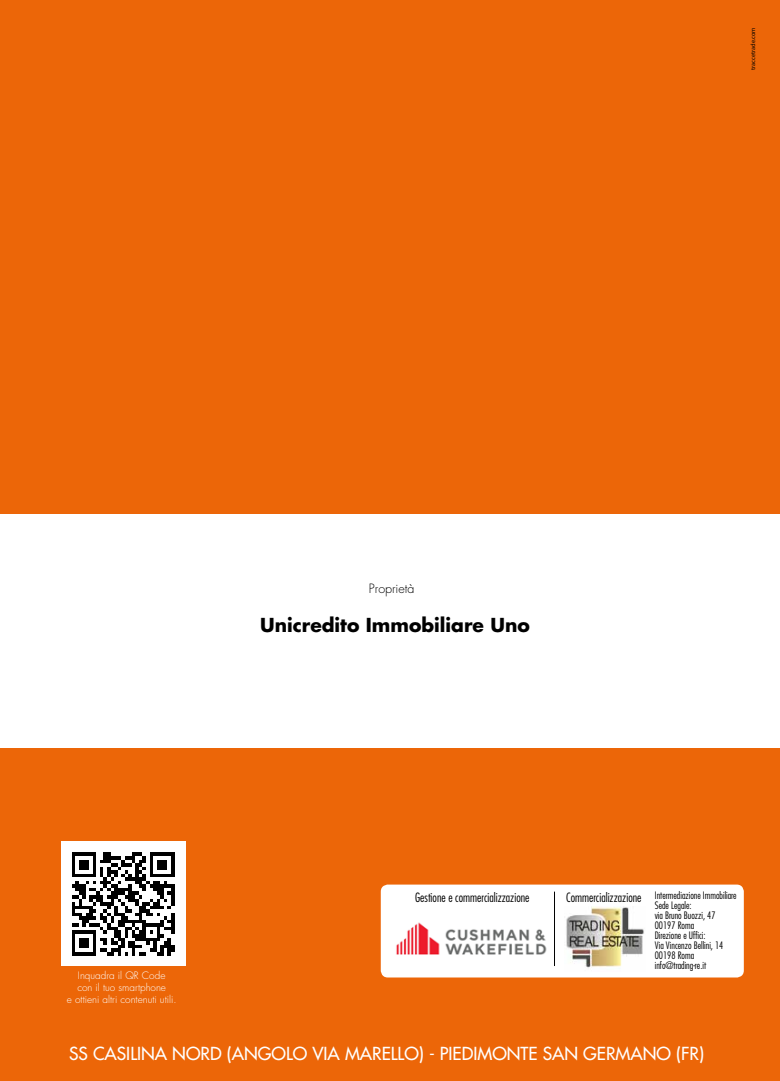
<style>
.page{position:relative;width:780px;height:1081px;background:#ec6608}
.page>*{position:absolute;margin:0;border:0;box-sizing:border-box;transform-origin:0 0}
.t1{font:700 18.75px "Futura Std";color:#000}
.t2{font:500 17.5px "Futura Std";color:#fff}
.t3{font:300 condensed 12.5px "Futura Std";color:#000}
.t4{font:300 12.5px "Futura Std";color:#000}
.t5{font:300 condensed 10px/10px "Futura Std";color:#000}
.t6{font:300 10px/12px "Futura Std";color:#fff;text-align:center}
.t7{font:6.25px "Myriad Pro";color:#000}
.s1{font-size:12.5px}
</style>
<div class="page">
<div style="left:0;top:514px;width:780px;height:234px;background:#fff"></div>
<div style="left:61px;top:842px;width:124px;height:124px;background:#fff"></div>
<svg style="left:72px;top:852px;width:102px;height:103px"></svg>
<div style="left:381px;top:884px;width:362px;height:93px;background:#fff;border-radius:7px"></div>
<img style="left:396px;top:922px;width:151px;height:32px">
<hr style="left:554px;top:891px;width:1px;height:75px;background:#000">
<img style="left:566px;top:906px;width:78px;height:62px">
<p class="t7" style="left:749px;top:70px;width:44px;rotate:-90deg">traccetrade.com</p>
<p class="t4" style="left:369px;top:581px;width:47px">Proprietà</p>
<h1 class="t1" style="left:260px;top:613px;width:271px">Unicredito Immobiliare Uno</h1>
<p class="t6" style="left:67px;top:970px;width:111px">Inquadra il QR Code<br>con il tuo smartphone<br>e ottieni altri contenuti utili.</p>
<p class="t3" style="left:415px;top:890px;width:116px">Gestione e commercializzazione</p>
<p class="t5" style="left:654px;top:890px;width:83px;text-indent:-89px"><span class="s1">Commercializzazione</span> Intermediazione Immobiliare<br>Sede Legale:<br>via Bruno Buozzi, 47<br>00197 Roma<br>Direzione e Uffici:<br>Via Vincenzo Bellini, 14<br>00198 Roma info@trading-re.it</p>
<h2 class="t2" style="left:69px;top:1042px;width:636px">SS CASILINA NORD (ANGOLO VIA MARELLO) - PIEDIMONTE SAN GERMANO (FR)</h2>
</div>
